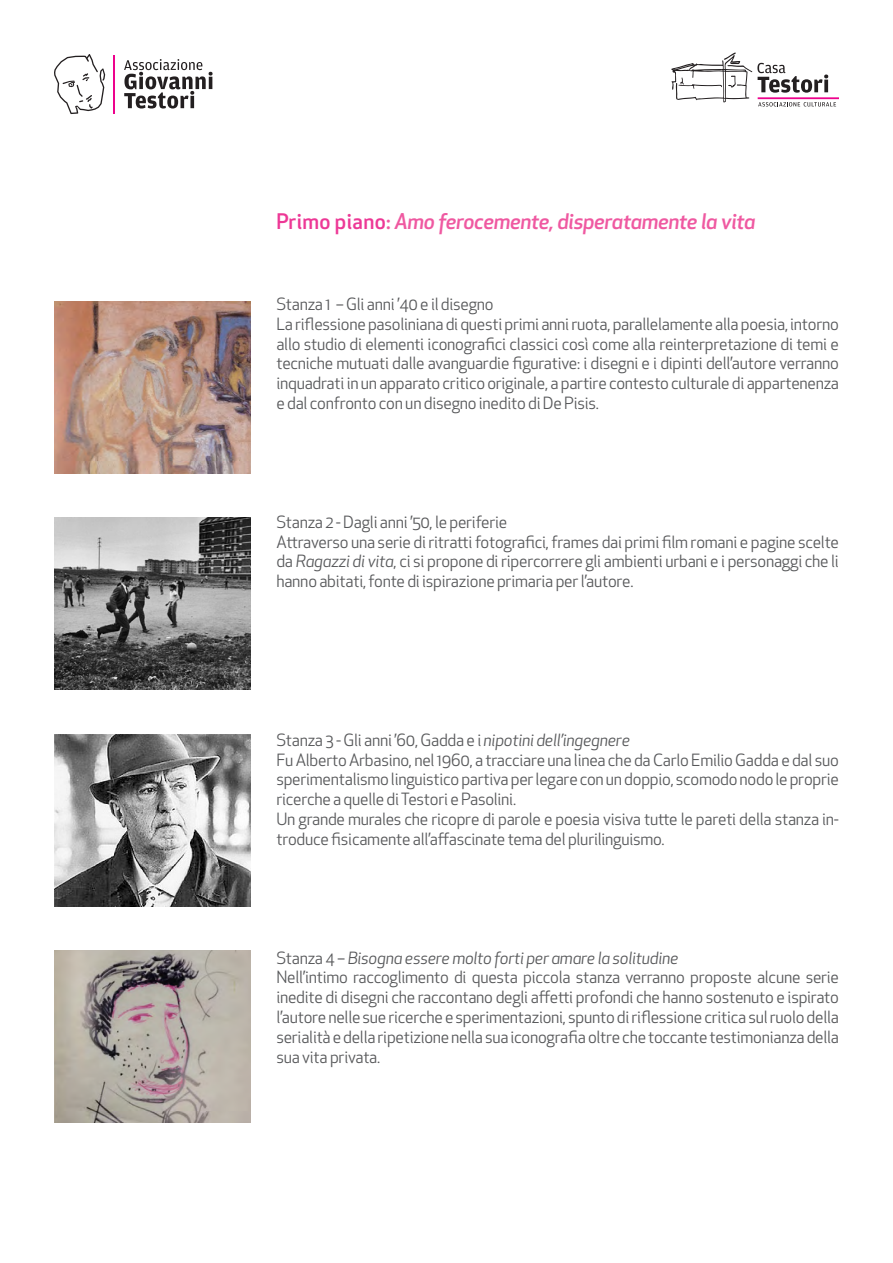
<style>
.page{position:relative;width:893px;height:1263px;background:#fff}
.page>*{position:absolute;margin:0;border:0;box-sizing:border-box;transform-origin:0 0}
.t1{font:italic 500 21px "Apex New";letter-spacing:-.015em;color:#ef59a1}
.t2{font:16.5px/19.8px "Apex New";letter-spacing:-.015em;color:#57585a;text-align:justify}
.t3{font:italic 16.5px "Apex New";letter-spacing:-.015em;color:#57585a}
.s1{font-style:normal;color:#ed3896}
.s2{font-style:normal}
.s3{font-style:italic}
</style>
<div class="page">
<img style="left:54px;top:518px;width:197px;height:172px">
<img style="left:54px;top:734px;width:197px;height:172px">
<img style="left:54px;top:951px;width:197px;height:172px">
<img style="left:54px;top:301px;width:197px;height:172px">
<svg style="left:124px;top:59px;width:89px;height:50px"></svg>
<svg style="left:54px;top:54px;width:51px;height:60px"></svg>
<hr style="left:114px;top:55px;width:1px;height:58px;background:#ed028c">
<svg style="left:671px;top:52px;width:165px;height:54px"></svg>
<hr style="left:758px;top:97px;width:81px;height:2px;background:#ed028c">
<p class="t1" style="left:276px;top:207px;width:481px"><span class="s1">Primo piano</span><span class="s2">:</span> Amo ferocemente, disperatamente la vita</p>
<p class="t2" style="left:276px;top:294px;width:219px">Stanza 1 – Gli anni ’40 e il disegno</p>
<p class="t2" style="left:276px;top:314px;width:564px">La riflessione pasoliniana di questi primi anni ruota, parallelamente alla poesia, intorno allo studio di elementi iconografici classici così come alla reinterpretazione di temi e tecniche mutuati dalle avanguardie figurative: i disegni e i dipinti dell’autore verranno inquadrati in un apparato critico originale, a partire contesto culturale di appartenenza e dal confronto con un disegno inedito di De Pisis.</p>
<p class="t2" style="left:276px;top:512px;width:232px">Stanza 2 - Dagli anni ’50, le periferie</p>
<p class="t2" style="left:276px;top:532px;width:564px">Attraverso una serie di ritratti fotografici, frames dai primi film romani e pagine scelte da <span class="s3">Ragazzi di vita</span>, ci si propone di ripercorrere gli ambienti urbani e i personaggi che li hanno abitati, fonte di ispirazione primaria per l’autore.</p>
<p class="t2" style="left:276px;top:730px;width:355px">Stanza 3 - Gli anni ’60, Gadda e i <span class="s3">nipotini dell’ingegnere</span></p>
<p class="t2" style="left:276px;top:750px;width:564px">Fu Alberto Arbasino, nel 1960, a tracciare una linea che da Carlo Emilio Gadda e dal suo sperimentalismo linguistico partiva per legare con un doppio, scomodo nodo le proprie ricerche a quelle di Testori e Pasolini.</p>
<p class="t2" style="left:276px;top:809px;width:564px">Un grande murales che ricopre di parole e poesia visiva tutte le pareti della stanza in&shy;troduce fisicamente all’affascinate tema del plurilinguismo.</p>
<p class="t3" style="left:276px;top:947px;width:404px"><span class="s2">Stanza 4 –</span> Bisogna essere molto forti per amare la solitudine</p>
<p class="t2" style="left:276px;top:967px;width:564px">Nell’intimo raccoglimento di questa piccola stanza verranno proposte alcune serie inedite di disegni che raccontano degli affetti profondi che hanno sostenuto e ispirato l’autore nelle sue ricerche e sperimentazioni, spunto di riflessione critica sul ruolo della serialità e della ripetizione nella sua iconografia oltre che toccante testimonianza della sua vita privata.</p>
</div>
